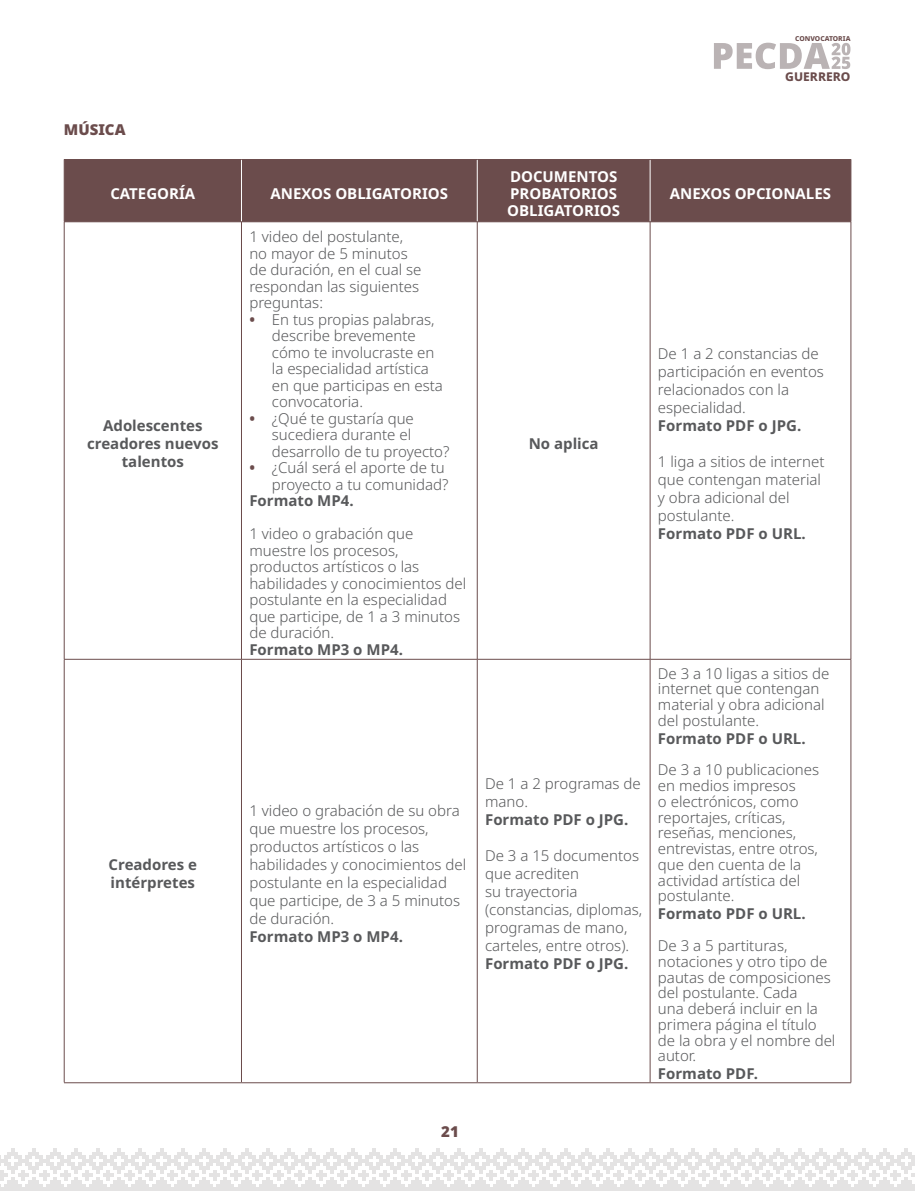
<style>
.page{position:relative;width:915px;height:1191px;background:#fff}
.page>*{position:absolute;margin:0;border:0;box-sizing:border-box;transform-origin:0 0}
.t1{font:300 15px/16.5px "Noto Sans";color:#58595b}
.t2{font:700 15px/18px "Noto Sans";color:#58595b;text-align:center}
.t3{font:700 15px/17.1px "Noto Sans";color:#fff}
.t4{font:900 15px "Noto Sans";color:#6b4c4c}
.t5{font:800 12px "Noto Sans";color:#6b4c4c}
.t6{font:800 6.75px "Noto Sans";color:#6b4c4c}
.s1{font-weight:700;color:#6b4c4c}
</style>
<div class="page">
<svg style="left:714px;top:43px;width:136px;height:26px"></svg>
<svg style="left:0;top:1148px;width:914px;height:43px"></svg>
<div style="left:65px;top:160px;width:785px;height:61px;background:#6b4c4c"></div>
<hr style="left:241px;top:160px;width:1px;height:62px;background:#fff">
<hr style="left:476px;top:160px;width:1px;height:62px;background:#fff">
<hr style="left:649px;top:160px;width:1px;height:62px;background:#fff">
<hr style="left:64px;top:160px;width:1px;height:62px;background:#6b4c4c">
<hr style="left:64px;top:159px;width:177px;height:1px;background:#6b4c4c">
<hr style="left:241px;top:159px;width:236px;height:1px;background:#6b4c4c">
<hr style="left:477px;top:159px;width:173px;height:1px;background:#6b4c4c">
<hr style="left:650px;top:159px;width:201px;height:1px;background:#6b4c4c">
<hr style="left:850px;top:160px;width:1px;height:62px;background:#6b4c4c">
<hr style="left:64px;top:222px;width:1px;height:437px;background:#6b4c4c">
<hr style="left:64px;top:221px;width:177px;height:1px;background:#6b4c4c">
<hr style="left:241px;top:222px;width:1px;height:437px;background:#6b4c4c">
<hr style="left:241px;top:221px;width:236px;height:1px;background:#6b4c4c">
<hr style="left:477px;top:222px;width:1px;height:437px;background:#6b4c4c">
<hr style="left:477px;top:221px;width:173px;height:1px;background:#6b4c4c">
<hr style="left:649px;top:222px;width:1px;height:437px;background:#6b4c4c">
<hr style="left:650px;top:221px;width:200px;height:1px;background:#6b4c4c">
<hr style="left:850px;top:222px;width:1px;height:437px;background:#6b4c4c">
<hr style="left:64px;top:659px;width:1px;height:423px;background:#6b4c4c">
<hr style="left:64px;top:659px;width:177px;height:1px;background:#6b4c4c">
<hr style="left:241px;top:659px;width:1px;height:423px;background:#6b4c4c">
<hr style="left:241px;top:659px;width:236px;height:1px;background:#6b4c4c">
<hr style="left:477px;top:659px;width:1px;height:423px;background:#6b4c4c">
<hr style="left:477px;top:659px;width:173px;height:1px;background:#6b4c4c">
<hr style="left:649px;top:659px;width:1px;height:423px;background:#6b4c4c">
<hr style="left:650px;top:659px;width:200px;height:1px;background:#6b4c4c">
<hr style="left:850px;top:659px;width:1px;height:423px;background:#6b4c4c">
<hr style="left:64px;top:1082px;width:177px;height:1px;background:#6b4c4c">
<hr style="left:241px;top:1082px;width:236px;height:1px;background:#6b4c4c">
<hr style="left:477px;top:1082px;width:173px;height:1px;background:#6b4c4c">
<hr style="left:650px;top:1082px;width:200px;height:1px;background:#6b4c4c">
<p class="t4" style="left:64px;top:118px;width:63px">MÚSICA</p>
<p class="t3" style="left:110px;top:185px;width:86px">CATEGORÍA</p>
<p class="t3" style="left:270px;top:185px;width:179px">ANEXOS OBLIGATORIOS</p>
<p class="t2" style="left:87px;top:416px;width:133px">Adolescentes creadores nuevos talentos</p>
<p class="t1" style="left:249px;top:229px;width:174px">1 video del postulante, no mayor de 5 minutos de duración, en el cual se respondan las siguientes preguntas:</p>
<p class="t1" style="left:272px;top:311px;width:172px;text-indent:-22px"><span class="s1">•</span> En tus propias palabras, describe brevemente cómo te involucraste en la especialidad artística en que participas en esta convocatoria.</p>
<p class="t1" style="left:272px;top:410px;width:179px;text-indent:-22px"><span class="s1">•</span> ¿Qué te gustaría que sucediera durante el desarrollo de tu proyecto?</p>
<p class="t1" style="left:249px;top:460px;width:200px;text-align:right"><span class="s1">•</span> ¿Cuál será el aporte de tu proyecto a tu comunidad?</p>
<p class="t2" style="left:249px;top:492px;width:106px">Formato MP4.</p>
<p class="t1" style="left:249px;top:526px;width:218px">1 video o grabación que muestre los procesos, productos artísticos o las habilidades y conocimientos del postulante en la especialidad que participe, de 1 a 3 minutos de duración.</p>
<p class="t2" style="left:249px;top:641px;width:155px">Formato MP3 o MP4.</p>
<p class="t2" style="left:109px;top:856px;width:90px;text-align:left">Creadores e intérpretes</p>
<p class="t1" style="left:249px;top:802px;width:218px;line-height:18px">1 video o grabación de su obra que muestre los procesos, productos artísticos o las habilidades y conocimientos del postulante en la especialidad que participe, de 3 a 5 minutos de duración.</p>
<p class="t2" style="left:249px;top:928px;width:155px">Formato MP3 o MP4.</p>
<p class="t4" style="left:441px;top:1120px;width:19px">21</p>
<p class="t3" style="left:507px;top:168px;width:114px">DOCUMENTOS<br>PROBATORIOS<br>OBLIGATORIOS</p>
<p class="t6" style="left:795px;top:33px;width:57px">CONVOCATORIA</p>
<p class="t5" style="left:785px;top:68px;width:67px">GUERRERO</p>
<p class="t3" style="left:669px;top:185px;width:163px">ANEXOS OPCIONALES</p>
<p class="t2" style="left:528px;top:434px;width:71px">No aplica</p>
<p class="t1" style="left:657px;top:344px;width:167px;line-height:18px">De 1 a 2 constancias de participación en eventos relacionados con la especialidad.</p>
<p class="t2" style="left:657px;top:416px;width:145px">Formato PDF o JPG.</p>
<p class="t1" style="left:657px;top:452px;width:168px;line-height:18px">1 liga a sitios de internet que contengan material y obra adicional del postulante.</p>
<p class="t2" style="left:657px;top:524px;width:149px">Formato PDF o URL.</p>
<p class="t1" style="left:485px;top:775px;width:157px;line-height:18px">De 1 a 2 programas de mano.</p>
<p class="t2" style="left:485px;top:811px;width:145px">Formato PDF o JPG.</p>
<p class="t1" style="left:485px;top:847px;width:158px;line-height:18px">De 3 a 15 documentos que acrediten<br>su trayectoria (constancias, diplomas, programas de mano, carteles, entre otros).</p>
<p class="t2" style="left:485px;top:955px;width:145px">Formato PDF o JPG.</p>
<p class="t1" style="left:657px;top:665px;width:173px;line-height:15.8px">De 3 a 10 ligas a sitios de internet que contengan material y obra adicional del postulante.</p>
<p class="t2" style="left:657px;top:730px;width:149px">Formato PDF o URL.</p>
<p class="t1" style="left:657px;top:762px;width:163px;line-height:15.8px">De 3 a 10 publicaciones en medios impresos<br>o electrónicos, como reportajes, críticas, reseñas, menciones, entrevistas, entre otros, que den cuenta de la actividad artística del postulante.</p>
<p class="t2" style="left:657px;top:905px;width:149px">Formato PDF o URL.</p>
<p class="t1" style="left:657px;top:938px;width:179px;line-height:15.8px">De 3 a 5 partituras, notaciones y otro tipo de pautas de composiciones del postulante. Cada<br>una deberá incluir en la primera página el título de la obra y el nombre del autor.</p>
<p class="t2" style="left:657px;top:1065px;width:101px">Formato PDF.</p>
</div>
